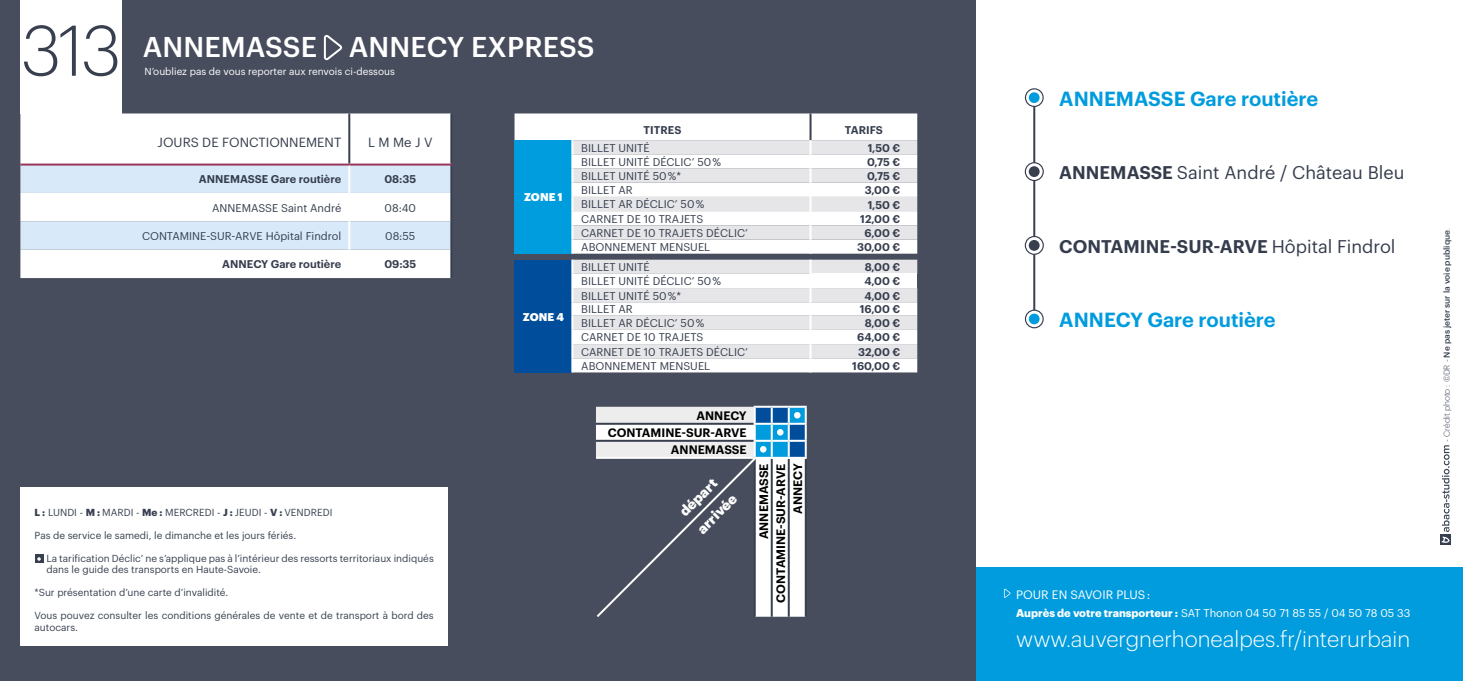
<style>
.page{position:relative;width:1463px;height:681px;background:#fff}
.page>*{position:absolute;margin:0;border:0;box-sizing:border-box;transform-origin:0 0}
.t1{font:300 70px "Graphik";color:#384050}
.t2{font:500 28px "Graphik";letter-spacing:.005em;color:#fff}
.t3{font:300 22px "Graphik";color:#fff}
.t4{font:600 20px "Graphik";color:#009cdd}
.t5{font:600 18px "Graphik";color:#353d4d}
.t6{font:18px "Graphik";color:#353d4d}
.t7{font:900 14px "Graphik";color:#fff}
.t8{font:13px "Graphik";color:#353d4d}
.t9{font:600 12px/17.2px "Graphik";color:#000;text-align:right}
.t10{font:12px "Graphik";color:#fff}
.t11{font:11px "Graphik";letter-spacing:.005em;color:#353d4d}
.t12{font:600 11px "Graphik";color:#353d4d}
.t13{font:11px "Graphik";letter-spacing:-.005em;color:#fff}
.t14{font:900 11px "Graphik";letter-spacing:.005em;color:#fff}
.t15{font:10px/11.4px "Graphik";color:#384050}
.t16{font:10px "Graphik";color:#fff}
.t17{font:500 8.4px "Graphik";color:#384050}
.s1{font-weight:700}
.s2{font-weight:600}
.s3{font-weight:400}
.s4{font-weight:300}
</style>
<div class="page">
<div style="left:0;top:0;width:975px;height:680px;background:#474d5c"></div>
<div style="left:20px;top:487px;width:428px;height:158px;background:#fff"></div>
<svg style="left:35px;top:554px;width:9px;height:9px"></svg>
<div style="left:976px;top:567px;width:487px;height:113px;background:#009cdd"></div>
<hr style="left:1033px;top:101px;width:2px;height:217px;background:#384050">
<svg style="left:1025px;top:89px;width:18px;height:17px"></svg>
<div style="left:1025px;top:88px;width:18px;height:19px;border:1px solid #384050;border-radius:50%"></div>
<div style="left:1029px;top:92px;width:10px;height:11px;background:#009cdd;border-radius:50%"></div>
<svg style="left:1025px;top:163px;width:18px;height:17px"></svg>
<div style="left:1025px;top:162px;width:19px;height:19px;border:1px solid #384050;border-radius:50%"></div>
<div style="left:1029px;top:166px;width:10px;height:11px;background:#384050;border-radius:50%"></div>
<svg style="left:1025px;top:236px;width:18px;height:18px"></svg>
<div style="left:1025px;top:236px;width:19px;height:19px;border:1px solid #384050;border-radius:50%"></div>
<div style="left:1029px;top:240px;width:10px;height:11px;background:#384050;border-radius:50%"></div>
<svg style="left:1025px;top:310px;width:18px;height:18px"></svg>
<div style="left:1025px;top:309px;width:18px;height:19px;border:1px solid #384050;border-radius:50%"></div>
<div style="left:1029px;top:313px;width:10px;height:11px;background:#009cdd;border-radius:50%"></div>
<svg style="left:514px;top:113px;width:403px;height:259px;background:#f7f7f8"></svg>
<div style="left:514px;top:140px;width:58px;height:113px;background:#009dde"></div>
<svg style="left:573px;top:140px;width:344px;height:218px;background:#ececee"></svg>
<svg style="left:572px;top:154px;width:345px;height:134px;background:#e9e9ec"></svg>
<div style="left:514px;top:259px;width:58px;height:113px;background:#004e9b"></div>
<div style="left:810px;top:274px;width:107px;height:14px;background:#fff"></div>
<hr style="left:809px;top:113px;width:2px;height:27px;background:#384050">
<svg style="left:571px;top:140px;width:2px;height:113px"></svg>
<svg style="left:809px;top:140px;width:2px;height:113px"></svg>
<svg style="left:571px;top:259px;width:2px;height:113px"></svg>
<svg style="left:809px;top:259px;width:2px;height:113px"></svg>
<svg style="left:596px;top:405px;width:211px;height:212px"></svg>
<div style="left:1440px;top:534px;width:10px;height:10px;background:#384050"></div>
<svg style="left:1441px;top:445px;width:8px;height:98px"></svg>
<div style="left:20px;top:0;width:102px;height:113px;background:#fff"></div>
<svg style="left:324px;top:35px;width:18px;height:25px"></svg>
<svg style="left:1004px;top:588px;width:6px;height:9px"></svg>
<hr style="left:450px;top:164px;width:2px;height:29px;background:#384050">
<hr style="left:450px;top:193px;width:2px;height:28px;background:#384050">
<hr style="left:450px;top:221px;width:2px;height:28px;background:#384050">
<hr style="left:450px;top:249px;width:2px;height:29px;background:#384050">
<svg style="left:20px;top:113px;width:431px;height:165px;background:#f0f5fb"></svg>
<hr style="left:348px;top:113px;width:2px;height:50px;background:#384050">
<hr style="left:450px;top:113px;width:2px;height:50px;background:#384050">
<hr style="left:20px;top:163px;width:329px;height:2px;background:#97355a">
<hr style="left:349px;top:163px;width:103px;height:2px;background:#97355a">
<h1 class="t1" style="left:21px;top:-1px;width:101px">313</h1>
<h2 class="t2" style="left:143px;top:26px;width:453px">ANNEMASSE ANNECY EXPRESS</h2>
<p class="t16" style="left:145px;top:64px;width:252px">N’oubliez pas de vous reporter aux renvois ci-dessous</p>
<p class="t12" style="left:643px;top:121px;width:39px">TITRES</p>
<p class="t12" style="left:845px;top:121px;width:40px">TARIFS</p>
<h3 class="t8" style="left:158px;top:132px;width:185px">JOURS DE FONCTIONNEMENT</h3>
<h3 class="t8" style="left:368px;top:132px;width:66px">L M Me J V</h3>
<p class="t12" style="left:199px;top:171px;width:144px">ANNEMASSE Gare routière</p>
<p class="t12" style="left:384px;top:171px;width:33px">08:35</p>
<p class="t11" style="left:212px;top:199px;width:131px">ANNEMASSE Saint André</p>
<p class="t11" style="left:385px;top:199px;width:33px">08:40</p>
<p class="t11" style="left:142px;top:228px;width:201px">CONTAMINE-SUR-ARVE Hôpital Findrol</p>
<p class="t11" style="left:385px;top:228px;width:32px">08:55</p>
<p class="t12" style="left:222px;top:256px;width:120px">ANNECY Gare routière</p>
<p class="t12" style="left:384px;top:256px;width:34px">09:35</p>
<p class="t15" style="left:35px;top:505px;width:299px"><span class="s1">L :</span> LUNDI - <span class="s1">M :</span> MARDI - <span class="s1">Me :</span> MERCREDI - <span class="s1">J :</span> JEUDI - <span class="s1">V :</span> VENDREDI</p>
<p class="t15" style="left:35px;top:528px;width:263px">Pas de service le samedi, le dimanche et les jours fériés.</p>
<p class="t15" style="left:46px;top:551px;width:389px">La tarification Déclic’ ne s’applique pas à l’intérieur des ressorts territoriaux indiqués dans le guide des transports en Haute-Savoie.</p>
<p class="t15" style="left:35px;top:585px;width:195px">*Sur présentation d’une carte d’invalidité.</p>
<p class="t15" style="left:35px;top:608px;width:401px">Vous pouvez consulter les conditions générales de vente et de transport à bord des autocars.</p>
<p class="t14" style="left:524px;top:189px;width:40px">ZONE 1</p>
<p class="t14" style="left:523px;top:308px;width:42px">ZONE 4</p>
<p class="t11" style="left:581px;top:139px;width:70px">BILLET UNITÉ</p>
<p class="t12" style="left:868px;top:139px;width:34px">1,50 €</p>
<p class="t11" style="left:581px;top:154px;width:141px">BILLET UNITÉ DÉCLIC’ 50 %</p>
<p class="t12" style="left:867px;top:153px;width:35px">0,75 €</p>
<p class="t11" style="left:581px;top:168px;width:101px">BILLET UNITÉ 50 %*</p>
<p class="t12" style="left:867px;top:168px;width:35px">0,75 €</p>
<p class="t11" style="left:581px;top:182px;width:53px">BILLET AR</p>
<p class="t12" style="left:865px;top:182px;width:37px">3,00 €</p>
<p class="t11" style="left:581px;top:196px;width:125px">BILLET AR DÉCLIC’ 50 %</p>
<p class="t12" style="left:868px;top:196px;width:34px">1,50 €</p>
<p class="t11" style="left:581px;top:210px;width:124px">CARNET DE 10 TRAJETS</p>
<p class="t12" style="left:860px;top:210px;width:41px">12,00 €</p>
<p class="t11" style="left:581px;top:224px;width:168px">CARNET DE 10 TRAJETS DÉCLIC’</p>
<p class="t12" style="left:864px;top:224px;width:37px">6,00 €</p>
<p class="t11" style="left:581px;top:239px;width:130px">ABONNEMENT MENSUEL</p>
<p class="t12" style="left:857px;top:238px;width:45px">30,00 €</p>
<p class="t11" style="left:581px;top:259px;width:70px">BILLET UNITÉ</p>
<p class="t12" style="left:865px;top:259px;width:37px">8,00 €</p>
<p class="t11" style="left:581px;top:273px;width:141px">BILLET UNITÉ DÉCLIC’ 50 %</p>
<p class="t12" style="left:864px;top:273px;width:37px">4,00 €</p>
<p class="t11" style="left:581px;top:287px;width:101px">BILLET UNITÉ 50 %*</p>
<p class="t12" style="left:864px;top:287px;width:37px">4,00 €</p>
<p class="t11" style="left:581px;top:301px;width:53px">BILLET AR</p>
<p class="t12" style="left:860px;top:301px;width:42px">16,00 €</p>
<p class="t11" style="left:581px;top:315px;width:125px">BILLET AR DÉCLIC’ 50 %</p>
<p class="t12" style="left:865px;top:315px;width:37px">8,00 €</p>
<p class="t11" style="left:581px;top:329px;width:124px">CARNET DE 10 TRAJETS</p>
<p class="t12" style="left:857px;top:329px;width:45px">64,00 €</p>
<p class="t11" style="left:581px;top:343px;width:168px">CARNET DE 10 TRAJETS DÉCLIC’</p>
<p class="t12" style="left:858px;top:343px;width:44px">32,00 €</p>
<p class="t11" style="left:581px;top:357px;width:130px">ABONNEMENT MENSUEL</p>
<p class="t12" style="left:852px;top:357px;width:49px">160,00 €</p>
<p class="t9" style="left:608px;top:405px;width:140px">ANNECY<br>CONTAMINE-SUR-ARVE<br>ANNEMASSE</p>
<p class="t9" style="left:754px;top:602px;width:140px;rotate:-90deg">ANNEMASSE<br>CONTAMINE-SUR-ARVE</p>
<p class="t9" style="left:788px;top:513px;width:52px;rotate:-90deg">ANNECY</p>
<h3 class="t7" style="left:674px;top:505px;width:48px;rotate:-45deg">départ</h3>
<h3 class="t7" style="left:692px;top:523px;width:51px;rotate:-45deg">arrivée</h3>
<h3 class="t4" style="left:1059px;top:83px;width:260px">ANNEMASSE Gare routière</h3>
<h3 class="t6" style="left:1059px;top:159px;width:347px"><span class="s2">ANNEMASSE</span> Saint André / Château Bleu</h3>
<h3 class="t5" style="left:1059px;top:232px;width:338px">CONTAMINE-SUR-ARVE <span class="s3">Hôpital Findrol</span></h3>
<h3 class="t4" style="left:1059px;top:305px;width:218px">ANNECY Gare routière</h3>
<p class="t17" style="left:1440px;top:441px;width:215px;rotate:-90deg"><span class="s4">- Crédit photo : ©DR -</span> Ne pas jeter sur la voie publique<span class="s4">.</span></p>
<p class="t10" style="left:1016px;top:585px;width:136px">POUR EN SAVOIR PLUS :</p>
<p class="t13" style="left:1016px;top:605px;width:396px"><span class="s1">Auprès de votre transporteur :</span> SAT Thonon 04 50 71 85 55 / 04 50 78 05 33</p>
<h3 class="t3" style="left:1016px;top:622px;width:396px">www.auvergnerhonealpes.fr/interurbain</h3>
</div>
